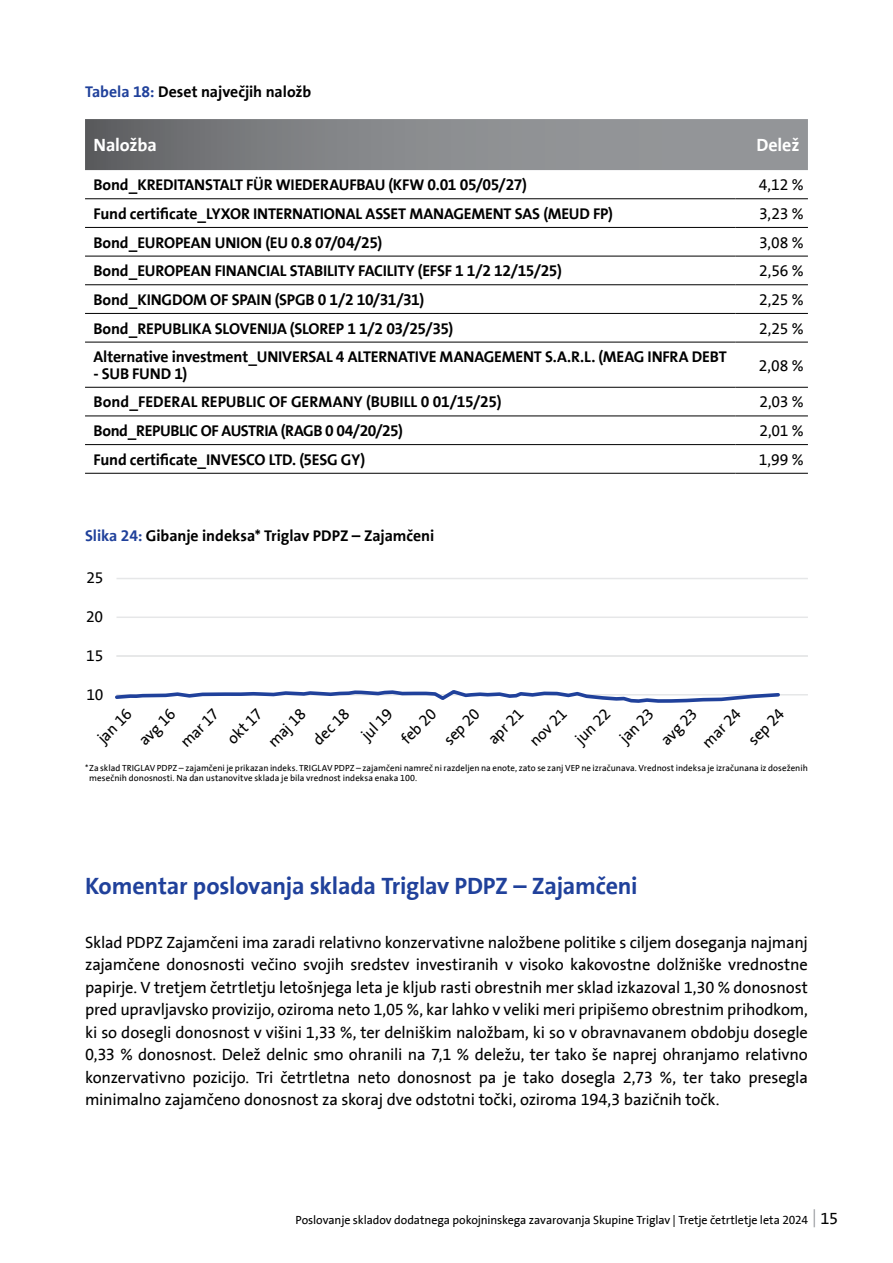
<style>
.page{position:relative;width:893px;height:1263px;background:#fff}
.page>*{position:absolute;margin:0;border:0;box-sizing:border-box;transform-origin:0 0}
.t1{font:700 24px "Triglav The Sans";letter-spacing:-.01em;color:#20419b}
.t2{font:700 18px "Triglav The Sans";letter-spacing:-.01em;color:#fff}
.t3{font:16.5px/22.5px "Triglav The Sans";letter-spacing:-.01em;color:#000;text-align:justify}
.t4{font:700 15.75px "Triglav The Sans";letter-spacing:-.01em;color:#000}
.t5{font:15.75px "Triglav The Sans";letter-spacing:-.02em;color:#000}
.t6{font:12px "Triglav The Sans";letter-spacing:-.005em;color:#000}
.t7{font:9px/10.5px "Triglav The Sans";letter-spacing:.005em;color:#000}
.s1{color:#20419b}
.s2{font-size:16.5px}
</style>
<div class="page">
<svg style="left:814px;top:1209px;width:1px;height:18px"></svg>
<svg style="left:85px;top:119px;width:723px;height:51px;background:#848689"></svg>
<hr style="left:85px;top:198px;width:651px;height:1px;background:#000">
<hr style="left:736px;top:198px;width:72px;height:1px;background:#000">
<hr style="left:85px;top:227px;width:651px;height:1px;background:#000">
<hr style="left:736px;top:227px;width:72px;height:1px;background:#000">
<hr style="left:85px;top:256px;width:651px;height:1px;background:#000">
<hr style="left:736px;top:256px;width:72px;height:1px;background:#000">
<hr style="left:85px;top:284px;width:651px;height:1px;background:#000">
<hr style="left:736px;top:284px;width:72px;height:1px;background:#000">
<hr style="left:85px;top:313px;width:651px;height:1px;background:#000">
<hr style="left:736px;top:313px;width:72px;height:1px;background:#000">
<hr style="left:85px;top:342px;width:651px;height:1px;background:#000">
<hr style="left:736px;top:342px;width:72px;height:1px;background:#000">
<hr style="left:85px;top:387px;width:651px;height:1px;background:#000">
<hr style="left:736px;top:387px;width:72px;height:1px;background:#000">
<hr style="left:85px;top:416px;width:651px;height:1px;background:#000">
<hr style="left:736px;top:416px;width:72px;height:1px;background:#000">
<hr style="left:85px;top:444px;width:651px;height:1px;background:#000">
<hr style="left:736px;top:444px;width:72px;height:1px;background:#000">
<hr style="left:85px;top:473px;width:651px;height:1px;background:#000">
<hr style="left:736px;top:473px;width:72px;height:1px;background:#000">
<hr style="left:117px;top:578px;width:691px;height:1px;background:#e6e7e8">
<hr style="left:117px;top:616px;width:691px;height:2px;background:#e6e7e8">
<hr style="left:117px;top:694px;width:691px;height:1px;background:#e6e7e8">
<hr style="left:117px;top:655px;width:691px;height:2px;background:#e6e7e8">
<svg style="left:115px;top:690px;width:667px;height:13px"></svg>
<p class="t4" style="left:85px;top:83px;width:228px"><span class="s1">Tabela 18:</span> Deset največjih naložb</p>
<p class="t2" style="left:94px;top:135px;width:65px">Naložba</p>
<p class="t2" style="left:756px;top:135px;width:45px">Delež</p>
<p class="t4" style="left:94px;top:176px;width:435px">Bond_KREDITANSTALT FÜR WIEDERAUFBAU (KFW 0.01 05/05/27)</p>
<p class="t5" style="left:759px;top:176px;width:46px">4,12 %</p>
<p class="t4" style="left:94px;top:205px;width:521px">Fund certificate_LYXOR INTERNATIONAL ASSET MANAGEMENT SAS (MEUD FP)</p>
<p class="t5" style="left:759px;top:205px;width:46px">3,23 %</p>
<p class="t4" style="left:94px;top:233px;width:290px">Bond_EUROPEAN UNION (EU 0.8 07/04/25)</p>
<p class="t5" style="left:759px;top:234px;width:46px">3,08 %</p>
<p class="t4" style="left:94px;top:262px;width:470px">Bond_EUROPEAN FINANCIAL STABILITY FACILITY (EFSF 1 1/2 12/15/25)</p>
<p class="t5" style="left:759px;top:262px;width:46px">2,56 %</p>
<p class="t4" style="left:94px;top:291px;width:332px">Bond_KINGDOM OF SPAIN (SPGB 0 1/2 10/31/31)</p>
<p class="t5" style="left:759px;top:291px;width:46px">2,25 %</p>
<p class="t4" style="left:94px;top:319px;width:361px">Bond_REPUBLIKA SLOVENIJA (SLOREP 1 1/2 03/25/35)</p>
<p class="t5" style="left:759px;top:320px;width:46px">2,25 %</p>
<p class="t4" style="left:94px;top:348px;width:635px">Alternative investment_UNIVERSAL 4 ALTERNATIVE MANAGEMENT S.A.R.L. (MEAG INFRA DEBT</p>
<p class="t4" style="left:94px;top:365px;width:95px">- SUB FUND 1)</p>
<p class="t5" style="left:759px;top:357px;width:46px">2,08 %</p>
<p class="t4" style="left:94px;top:393px;width:410px">Bond_FEDERAL REPUBLIC OF GERMANY (BUBILL 0 01/15/25)</p>
<p class="t5" style="left:759px;top:394px;width:46px">2,03 %</p>
<p class="t4" style="left:94px;top:422px;width:311px">Bond_REPUBLIC OF AUSTRIA (RAGB 0 04/20/25)</p>
<p class="t5" style="left:759px;top:422px;width:46px">2,01 %</p>
<p class="t4" style="left:94px;top:451px;width:273px">Fund certificate_INVESCO LTD. (5ESG GY)</p>
<p class="t5" style="left:759px;top:451px;width:46px">1,99 %</p>
<p class="t4" style="left:85px;top:527px;width:351px"><span class="s1">Slika 24:</span> Gibanje indeksa* Triglav PDPZ – Zajamčeni</p>
<p class="t5" style="left:86px;top:569px;width:18px">25</p>
<p class="t5" style="left:86px;top:608px;width:19px">20</p>
<p class="t5" style="left:86px;top:647px;width:19px">15</p>
<p class="t5" style="left:86px;top:686px;width:18px">10</p>
<p class="t5" style="left:94px;top:734px;width:43px;rotate:-45deg">jan 16</p>
<p class="t5" style="left:135px;top:737px;width:46px;rotate:-45deg">avg 16</p>
<p class="t5" style="left:177px;top:738px;width:49px;rotate:-45deg">mar 17</p>
<p class="t5" style="left:224px;top:735px;width:44px;rotate:-45deg">okt 17</p>
<p class="t5" style="left:264px;top:738px;width:48px;rotate:-45deg">maj 18</p>
<p class="t5" style="left:309px;top:736px;width:46px;rotate:-45deg">dec 18</p>
<p class="t5" style="left:358px;top:732px;width:39px;rotate:-45deg">jul 19</p>
<p class="t5" style="left:398px;top:735px;width:44px;rotate:-45deg">feb 20</p>
<p class="t5" style="left:440px;top:736px;width:45px;rotate:-45deg">sep 20</p>
<p class="t5" style="left:484px;top:735px;width:44px;rotate:-45deg">apr 21</p>
<p class="t5" style="left:526px;top:737px;width:47px;rotate:-45deg">nov 21</p>
<p class="t5" style="left:572px;top:735px;width:44px;rotate:-45deg">jun 22</p>
<p class="t5" style="left:616px;top:734px;width:43px;rotate:-45deg">jan 23</p>
<p class="t5" style="left:657px;top:736px;width:46px;rotate:-45deg">avg 23</p>
<p class="t5" style="left:699px;top:739px;width:49px;rotate:-45deg">mar 24</p>
<p class="t5" style="left:745px;top:736px;width:45px;rotate:-45deg">sep 24</p>
<p class="t7" style="left:89px;top:762px;width:720px;text-indent:-4px">* Za sklad TRIGLAV PDPZ – zajamčeni je prikazan indeks. TRIGLAV PDPZ – zajamčeni namreč ni razdeljen na enote, zato se zanj VEP ne izračunava. Vrednost indeksa je izračunana iz doseženih mesečnih donosnosti. Na dan ustanovitve sklada je bila vrednost indeksa enaka 100.</p>
<h1 class="t1" style="left:85px;top:872px;width:554px">Komentar poslovanja sklada Triglav PDPZ – Zajamčeni</h1>
<p class="t3" style="left:85px;top:931px;width:724px">Sklad PDPZ Zajamčeni ima zaradi relativno konzervativne naložbene politike s ciljem doseganja najmanj zajamčene donosnosti večino svojih sredstev investiranih v visoko kakovostne dolžniške vrednostne papirje. V tretjem četrtletju letošnjega leta je kljub rasti obrestnih mer sklad izkazoval 1,30 % donosnost pred upravljavsko provizijo, oziroma neto 1,05 %, kar lahko v veliki meri pripišemo obrestnim prihodkom, ki so dosegli donosnost v višini 1,33 %, ter delniškim naložbam, ki so v obravnavanem obdobju dosegle 0,33 % donosnost. Delež delnic smo ohranili na 7,1 % deležu, ter tako še naprej ohranjamo relativno konzervativno pozicijo. Tri četrtletna neto donosnost pa je tako dosegla 2,73 %, ter tako presegla minimalno zajamčeno donosnost za skoraj dve odstotni točki, oziroma 194,3 bazičnih točk.</p>
<p class="t6" style="left:295px;top:1213px;width:544px">Poslovanje skladov dodatnega pokojninskega zavarovanja Skupine Triglav | Tretje četrtletje leta 2024 <span class="s2">15</span></p>
</div>
